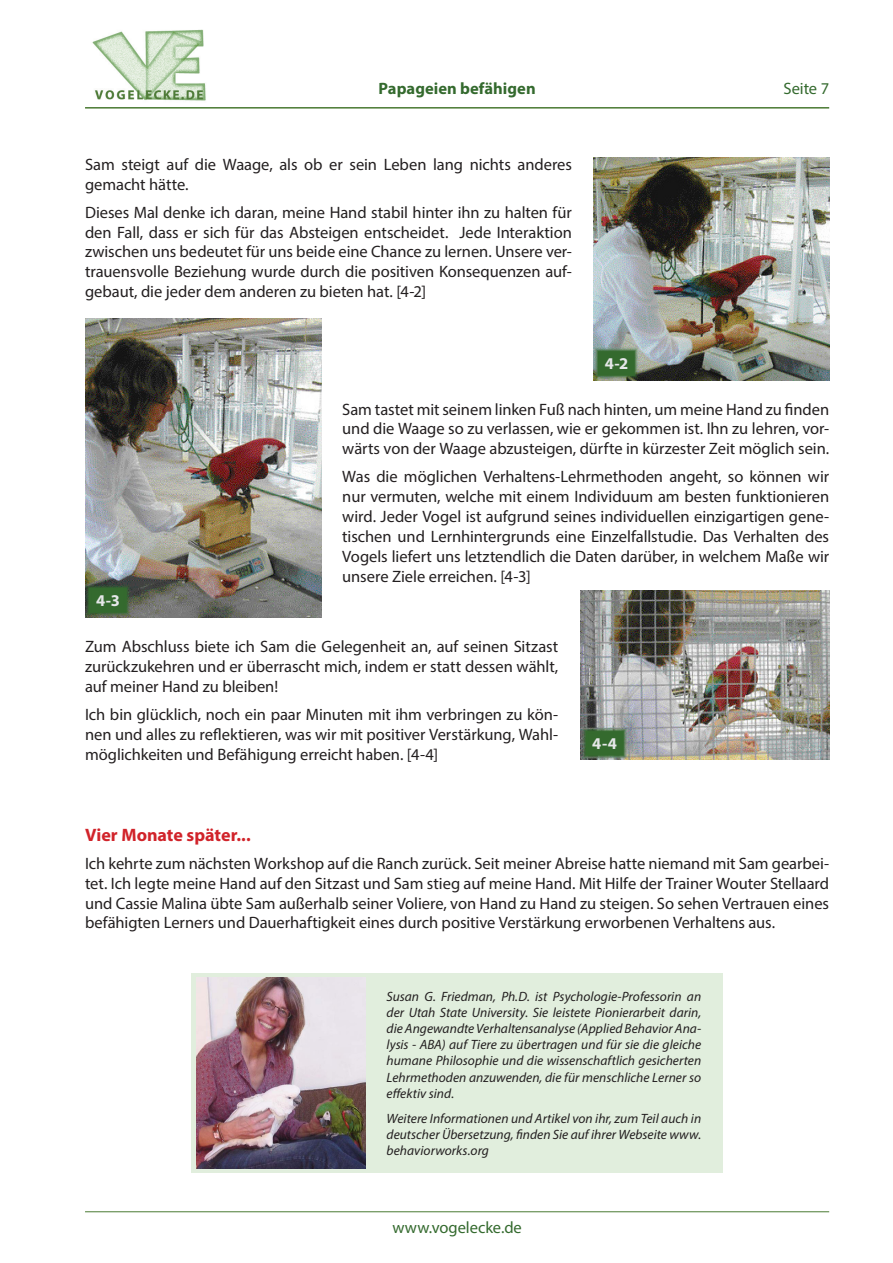
<style>
.page{position:relative;width:893px;height:1263px;background:#fff}
.page>*{position:absolute;margin:0;border:0;box-sizing:border-box;transform-origin:0 0}
.t1{font:700 18px "Myriad Pro";color:#d1232a}
.t2{font:16.5px/19.8px "Myriad Pro";letter-spacing:-.005em;color:#231f20;text-align:justify}
.t3{font:16.5px "Myriad Pro";color:#346a2e}
.t4{font:700 16.5px "Myriad Pro";color:#346a2e}
.t5{font:700 16.5px "Myriad Pro";color:#e6e7e9}
.italic{font:italic 13.5px/16.2px "Myriad Pro";letter-spacing:.005em;color:#231f20;text-align:justify}
</style>
<div class="page">
<img style="left:92px;top:29px;width:114px;height:72px">
<hr style="left:85px;top:107px;width:744px;height:2px;background:#4a7a32">
<hr style="left:85px;top:1211px;width:744px;height:1px;background:#4a7a32">
<img style="left:593px;top:157px;width:236px;height:224px">
<svg style="left:594px;top:347px;width:45px;height:33px"></svg>
<img style="left:85px;top:318px;width:236px;height:299px">
<svg style="left:85px;top:584px;width:46px;height:33px;background:#3a6234"></svg>
<img style="left:580px;top:591px;width:249px;height:168px">
<svg style="left:582px;top:727px;width:46px;height:32px"></svg>
<div style="left:191px;top:973px;width:532px;height:199px;background:#e1eedd"></div>
<img style="left:197px;top:977px;width:168px;height:191px">
<p class="t4" style="left:379px;top:77px;width:159px">Papageien befähigen</p>
<p class="t3" style="left:784px;top:78px;width:47px">Seite 7</p>
<p class="t2" style="left:85px;top:154px;width:488px">Sam steigt auf die Waage, als ob er sein Leben lang nichts anderes gemacht hätte.</p>
<p class="t2" style="left:85px;top:202px;width:488px">Dieses Mal denke ich daran, meine Hand stabil hinter ihn zu halten für den Fall, dass er sich für das Absteigen entscheidet. Jede Interaktion zwischen uns bedeutet für uns beide eine Chance zu lernen. Unsere ver&shy;trauensvolle Beziehung wurde durch die positiven Konsequenzen auf&shy;gebaut, die jeder dem anderen zu bieten hat. [4-2]</p>
<p class="t5" style="left:96px;top:590px;width:25px">4-3</p>
<p class="t5" style="left:605px;top:353px;width:25px">4-2</p>
<p class="t2" style="left:342px;top:399px;width:488px">Sam tastet mit seinem linken Fuß nach hinten, um meine Hand zu finden und die Waage so zu verlassen, wie er gekommen ist. Ihn zu lehren, vor&shy;wärts von der Waage abzusteigen, dürfte in kürzester Zeit möglich sein.</p>
<p class="t2" style="left:342px;top:467px;width:488px">Was die möglichen Verhaltens-Lehrmethoden angeht, so können wir nur vermuten, welche mit einem Individuum am besten funktionieren wird. Jeder Vogel ist aufgrund seines individuellen einzigartigen gene&shy;tischen und Lernhintergrunds eine Einzelfallstudie. Das Verhalten des Vogels liefert uns letztendlich die Daten darüber, in welchem Maße wir unsere Ziele erreichen. [4-3]</p>
<p class="t2" style="left:85px;top:636px;width:475px">Zum Abschluss biete ich Sam die Gelegenheit an, auf seinen Sitzast zurückzukehren und er überrascht mich, indem er statt dessen wählt, auf meiner Hand zu bleiben!</p>
<p class="t2" style="left:85px;top:704px;width:475px">Ich bin glücklich, noch ein paar Minuten mit ihm verbringen zu kön&shy;nen und alles zu reflektieren, was wir mit positiver Verstärkung, Wahl&shy;möglichkeiten und Befähigung erreicht haben. [4-4]</p>
<p class="t5" style="left:592px;top:732px;width:26px">4-4</p>
<h3 class="t1" style="left:85px;top:823px;width:167px">Vier Monate später...</h3>
<p class="t2" style="left:85px;top:853px;width:746px">Ich kehrte zum nächsten Workshop auf die Ranch zurück. Seit meiner Abreise hatte niemand mit Sam gearbei&shy;tet. Ich legte meine Hand auf den Sitzast und Sam stieg auf meine Hand. Mit Hilfe der Trainer Wouter Stellaard und Cassie Malina übte Sam außerhalb seiner Voliere, von Hand zu Hand zu steigen. So sehen Vertrauen eines befähigten Lerners und Dauerhaftigkeit eines durch positive Verstärkung erworbenen Verhaltens aus.</p>
<p class="italic" style="left:387px;top:988px;width:316px">Susan G. Friedman, Ph.D. ist Psychologie-Professorin an der Utah State University. Sie leistete Pionierarbeit darin, die Angewandte Verhaltensanalyse (Applied Behavior Ana&shy;lysis - ABA) auf Tiere zu übertragen und für sie die gleiche humane Philosophie und die wissenschaftlich gesicherten Lehrmethoden anzuwenden, die für menschliche Lerner so effektiv sind.</p>
<p class="italic" style="left:387px;top:1110px;width:316px">Weitere Informationen und Artikel von ihr, zum Teil auch in deutscher Übersetzung, finden Sie auf ihrer Webseite www. behaviorworks.org</p>
<p class="t3" style="left:392px;top:1217px;width:131px">www.vogelecke.de</p>
</div>
